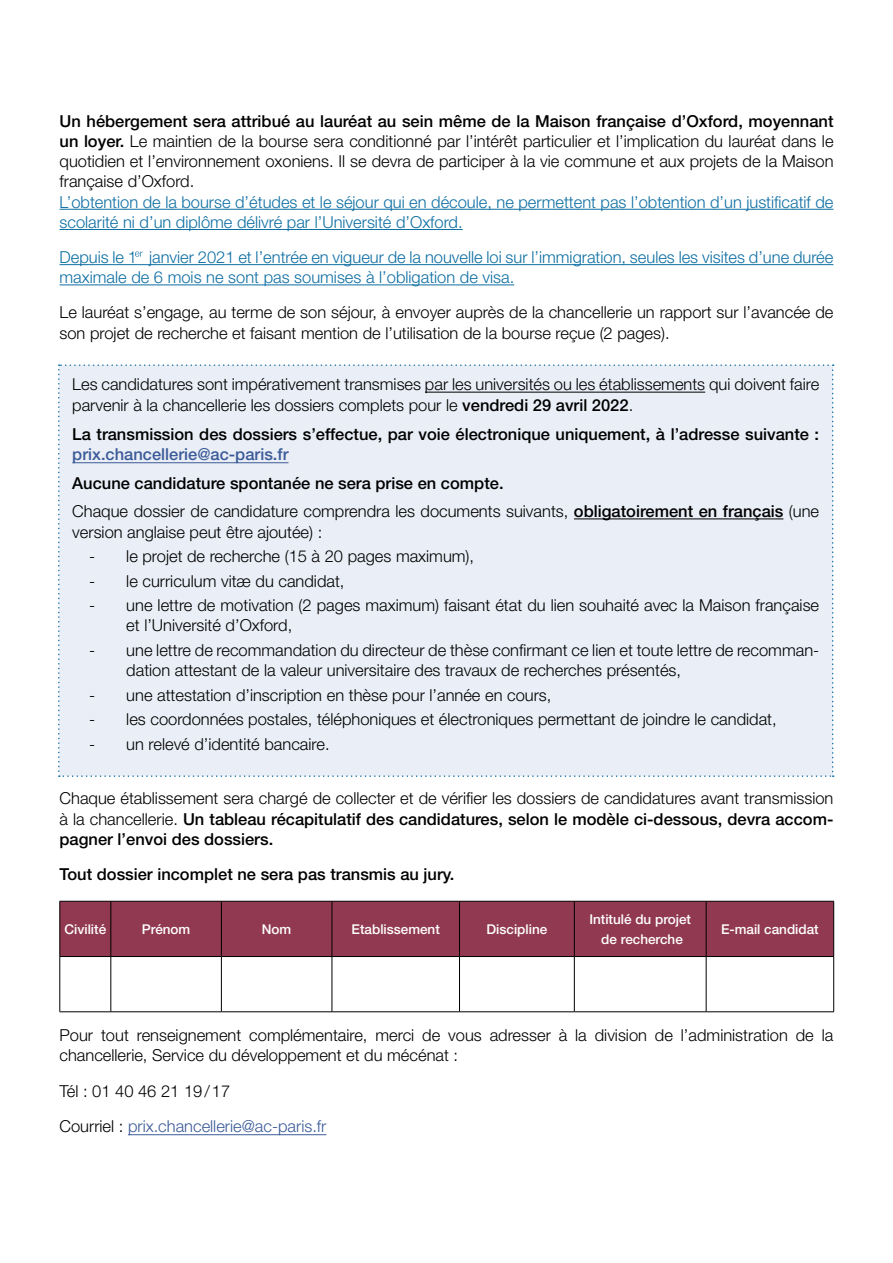
<style>
.page{position:relative;width:893px;height:1263px;background:#fff}
.page>*{position:absolute;margin:0;border:0;box-sizing:border-box;transform-origin:0 0}
.t1{font:300 16.5px/20.2px "Helvetica Neue LT Std";color:#000}
.t2{font:300 16.5px/20.2px "Helvetica Neue LT Std";color:#0f6fa3}
.t3{font:500 16.5px/28.8px "Helvetica Neue LT Std";color:#000}
.t4{font:300 16.5px/35.1px "Helvetica Neue LT Std";color:#3c5b99}
.t5{font:500 16.5px "Helvetica Neue LT Std";color:#3c5b99}
.t6{font:500 13.5px/20.2px "Helvetica Neue LT Std";color:#fff;text-align:center}
.s1{font-weight:500}
.s2{font-weight:300}
.s3{color:#000}
</style>
<div class="page">
<hr style="left:60px;top:209px;width:773px;height:1px;background:#0f6fa3">
<hr style="left:60px;top:229px;width:403px;height:1px;background:#0f6fa3">
<hr style="left:60px;top:264px;width:77px;height:1px;background:#0f6fa3">
<hr style="left:137px;top:264px;width:696px;height:1px;background:#0f6fa3">
<hr style="left:60px;top:284px;width:454px;height:1px;background:#0f6fa3">
<hr style="left:128px;top:1134px;width:198px;height:1px;background:#3c5b99">
<div style="left:61px;top:902px;width:772px;height:54px;background:#913951"></div>
<hr style="left:60px;top:901px;width:51px;height:1px;background:#000">
<hr style="left:60px;top:901px;width:1px;height:55px;background:#000">
<hr style="left:111px;top:901px;width:110px;height:1px;background:#000">
<hr style="left:111px;top:901px;width:1px;height:55px;background:#000">
<hr style="left:221px;top:901px;width:111px;height:1px;background:#000">
<hr style="left:221px;top:901px;width:1px;height:55px;background:#000">
<hr style="left:332px;top:901px;width:127px;height:1px;background:#000">
<hr style="left:332px;top:901px;width:1px;height:55px;background:#000">
<hr style="left:459px;top:901px;width:115px;height:1px;background:#000">
<hr style="left:459px;top:901px;width:1px;height:55px;background:#000">
<hr style="left:574px;top:901px;width:132px;height:1px;background:#000">
<hr style="left:574px;top:901px;width:1px;height:55px;background:#000">
<hr style="left:706px;top:901px;width:128px;height:1px;background:#000">
<hr style="left:706px;top:901px;width:1px;height:55px;background:#000">
<hr style="left:833px;top:901px;width:1px;height:55px;background:#000">
<hr style="left:60px;top:956px;width:51px;height:1px;background:#000">
<hr style="left:60px;top:957px;width:1px;height:54px;background:#000">
<hr style="left:111px;top:956px;width:110px;height:1px;background:#000">
<hr style="left:111px;top:957px;width:1px;height:54px;background:#000">
<hr style="left:221px;top:956px;width:111px;height:1px;background:#000">
<hr style="left:221px;top:957px;width:1px;height:54px;background:#000">
<hr style="left:332px;top:956px;width:127px;height:1px;background:#000">
<hr style="left:332px;top:957px;width:1px;height:54px;background:#000">
<hr style="left:459px;top:956px;width:115px;height:1px;background:#000">
<hr style="left:459px;top:957px;width:1px;height:54px;background:#000">
<hr style="left:574px;top:956px;width:132px;height:1px;background:#000">
<hr style="left:574px;top:957px;width:1px;height:54px;background:#000">
<hr style="left:706px;top:956px;width:128px;height:1px;background:#000">
<hr style="left:706px;top:957px;width:1px;height:54px;background:#000">
<hr style="left:833px;top:957px;width:1px;height:54px;background:#000">
<hr style="left:60px;top:1011px;width:51px;height:1px;background:#000">
<hr style="left:111px;top:1011px;width:110px;height:1px;background:#000">
<hr style="left:221px;top:1011px;width:111px;height:1px;background:#000">
<hr style="left:332px;top:1011px;width:127px;height:1px;background:#000">
<hr style="left:459px;top:1011px;width:115px;height:1px;background:#000">
<hr style="left:574px;top:1011px;width:132px;height:1px;background:#000">
<hr style="left:706px;top:1011px;width:128px;height:1px;background:#000">
<svg style="left:135px;top:251px;width:8px;height:6px"></svg>
<div style="left:58px;top:364px;width:776px;height:413px;background:#eaeef6"></div>
<p class="t1" style="left:60px;top:110px;width:775px;text-align:justify"><span class="s1">Un hébergement sera attribué au lauréat au sein même de la Maison française d’Oxford, moyennant un loyer.</span> Le maintien de la bourse sera conditionné par l’intérêt particulier et l’implication du lauréat dans le quotidien et l’environnement oxoniens. Il se devra de participer à la vie commune et aux projets de la Maison française d’Oxford.</p>
<p class="t2" style="left:60px;top:191px;width:775px">L’obtention de la bourse d’études et le séjour qui en découle, ne permettent pas l’obtention d’un justificatif de scolarité ni d’un diplôme délivré par l’Université d’Oxford.</p>
<p class="t2" style="left:60px;top:247px;width:775px">Depuis le 1 janvier 2021 et l’entrée en vigueur de la nouvelle loi sur l’immigration, seules les visites d’une durée maximale de 6 mois ne sont pas soumises à l’obligation de visa.</p>
<p class="t1" style="left:60px;top:302px;width:775px">Le lauréat s’engage, au terme de son séjour, à envoyer auprès de la chancellerie un rapport sur l’avancée de son projet de recherche et faisant mention de l’utilisation de la bourse reçue (2 pages).</p>
<p class="t1" style="left:72px;top:374px;width:748px">Les candidatures sont impérativement transmises par les universités ou les établissements qui doivent faire parvenir à la chancellerie les dossiers complets pour le <span class="s1">vendredi 29 avril 2022</span>.</p>
<p class="t3" style="left:72px;top:419px;width:748px">La transmission des dossiers s’effectue, par voie électronique uniquement, à l’adresse suivante :</p>
<p class="t5" style="left:72px;top:444px;width:218px">prix.chancellerie@ac-paris.fr</p>
<p class="t3" style="left:72px;top:468px;width:748px">Aucune candidature spontanée ne sera prise en compte.<br><span class="s2">Chaque dossier de candidature comprendra les documents suivants,</span> obligatoirement en français <span class="s2">(une</span></p>
<p class="t1" style="left:72px;top:521px;width:252px">version anglaise peut être ajoutée) :</p>
<p class="t1" style="left:89px;top:546px;width:386px">- le projet de recherche (15 à 20 pages maximum),</p>
<p class="t1" style="left:89px;top:570px;width:257px">- le curriculum vitæ du candidat,</p>
<p class="t1" style="left:126px;top:595px;width:694px;text-indent:-37px">- une lettre de motivation (2 pages maximum) faisant état du lien souhaité avec la Maison française et l’Université d’Oxford,</p>
<p class="t1" style="left:126px;top:639px;width:694px;text-indent:-37px">- une lettre de recommandation du directeur de thèse confirmant ce lien et toute lettre de recomman&shy;dation attestant de la valeur universitaire des travaux de recherches présentés,</p>
<p class="t1" style="left:89px;top:684px;width:464px">- une attestation d’inscription en thèse pour l’année en cours,</p>
<p class="t1" style="left:89px;top:709px;width:689px">- les coordonnées postales, téléphoniques et électroniques permettant de joindre le candidat,</p>
<p class="t1" style="left:89px;top:733px;width:242px">- un relevé d’identité bancaire.</p>
<p class="t1" style="left:60px;top:788px;width:775px;text-align:justify">Chaque établissement sera chargé de collecter et de vérifier les dossiers de candidatures avant transmission à la chancellerie. <span class="s1">Un tableau récapitulatif des candidatures, selon le modèle ci-dessous, devra accom&shy;pagner l’envoi des dossiers.</span></p>
<p class="t3" style="left:60px;top:859px;width:396px">Tout dossier incomplet ne sera pas transmis au jury.</p>
<p class="t6" style="left:64px;top:919px;width:43px">Civilité</p>
<p class="t6" style="left:142px;top:919px;width:50px">Prénom</p>
<p class="t6" style="left:262px;top:919px;width:31px">Nom</p>
<p class="t6" style="left:352px;top:919px;width:90px">Etablissement</p>
<p class="t6" style="left:486px;top:919px;width:62px">Discipline</p>
<p class="t6" style="left:589px;top:908px;width:103px">Intitulé du projet de recherche</p>
<p class="t6" style="left:721px;top:919px;width:99px">E-mail candidat</p>
<p class="t1" style="left:60px;top:1025px;width:775px">Pour tout renseignement complémentaire, merci de vous adresser à la division de l’administration de la chancellerie, Service du développement et du mécénat :</p>
<p class="t4" style="left:60px;top:1073px;width:268px"><span class="s3">Tél : 01 40 46 21 19/17<br>Courriel :</span> prix.chancellerie@ac-paris.fr</p>
</div>
